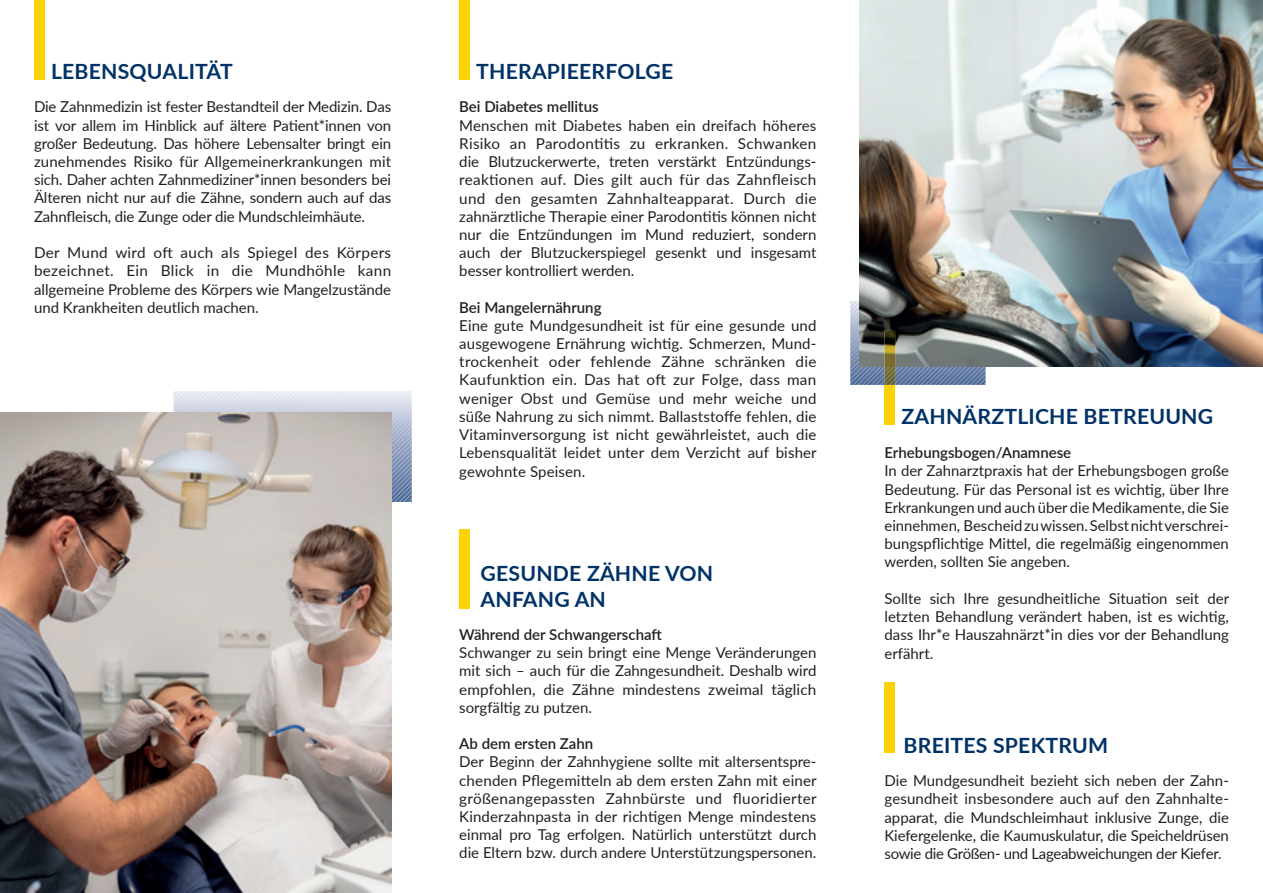
<style>
.page{position:relative;width:1263px;height:893px;background:#fff}
.page>*{position:absolute;margin:0;border:0;box-sizing:border-box;transform-origin:0 0}
.t1{font:700 21px/25.5px "Lato";letter-spacing:.01em;color:#003268}
.t2{font:15px/18.1px "Lato";color:#231f20;text-align:justify}
.t3{font:600 15px "Lato";color:#231f20}
</style>
<div class="page">
<img style="left:859px;top:0;width:404px;height:367px">
<div style="left:884px;top:385px;width:11px;height:39px;background:#fed304"></div>
<svg style="left:850px;top:301px;width:135px;height:84px;background:#666d73"></svg>
<img style="left:884px;top:331px;width:11px;height:36px">
<div style="left:459px;top:0;width:11px;height:79px;background:#fed304"></div>
<div style="left:459px;top:529px;width:11px;height:79px;background:#fed304"></div>
<svg style="left:174px;top:391px;width:238px;height:111px;background:#c8cfe0"></svg>
<img style="left:0;top:412px;width:391px;height:481px">
<div style="left:34px;top:0;width:11px;height:79px;background:#fed304"></div>
<div style="left:884px;top:682px;width:11px;height:71px;background:#fed304"></div>
<h1 class="t1" style="left:51px;top:58px;width:183px">LEBENSQUALITÄT</h1>
<p class="t2" style="left:34px;top:97px;width:359px">Die Zahnmedizin ist fester Bestandteil der Medizin. Das ist vor allem im Hinblick auf ältere Patient*innen von großer Bedeutung. Das höhere Lebensalter bringt ein zunehmendes Risiko für Allgemeinerkrankungen mit sich. Daher achten Zahnmediziner*innen besonders bei Älteren nicht nur auf die Zähne, sondern auch auf das Zahnfleisch, die Zunge oder die Mundschleimhäute.</p>
<p class="t2" style="left:34px;top:243px;width:359px">Der Mund wird oft auch als Spiegel des Körpers bezeichnet. Ein Blick in die Mundhöhle kann allgemeine Probleme des Körpers wie Mangelzustände und Krankheiten deutlich machen.</p>
<h1 class="t1" style="left:476px;top:58px;width:199px">THERAPIEERFOLGE</h1>
<p class="t3" style="left:459px;top:96px;width:141px">Bei Diabetes mellitus</p>
<p class="t2" style="left:459px;top:115px;width:359px">Menschen mit Diabetes haben ein dreifach höheres Risiko an Parodontitis zu erkranken. Schwanken die Blutzuckerwerte, treten verstärkt Entzündungs&shy;reaktionen auf. Dies gilt auch für das Zahnfleisch und den gesamten Zahnhalteapparat. Durch die zahnärztliche Therapie einer Parodontitis können nicht nur die Entzündungen im Mund reduziert, sondern auch der Blutzuckerspiegel gesenkt und insgesamt besser kontrolliert werden.</p>
<p class="t3" style="left:459px;top:296px;width:144px">Bei Mangelernährung</p>
<p class="t2" style="left:459px;top:316px;width:359px">Eine gute Mundgesundheit ist für eine gesunde und ausgewogene Ernährung wichtig. Schmerzen, Mund&shy;trockenheit oder fehlende Zähne schränken die Kaufunktion ein. Das hat oft zur Folge, dass man weniger Obst und Gemüse und mehr weiche und süße Nahrung zu sich nimmt. Ballaststoffe fehlen, die Vitaminversorgung ist nicht gewährleistet, auch die Lebensqualität leidet unter dem Verzicht auf bisher gewohnte Speisen.</p>
<h1 class="t1" style="left:480px;top:560px;width:234px">GESUNDE ZÄHNE VON<br>ANFANG AN</h1>
<p class="t3" style="left:459px;top:624px;width:204px">Während der Schwangerschaft</p>
<p class="t2" style="left:459px;top:643px;width:359px">Schwanger zu sein bringt eine Menge Veränderungen mit sich – auch für die Zahngesundheit. Deshalb wird empfohlen, die Zähne mindestens zweimal täglich sorgfältig zu putzen.</p>
<p class="t3" style="left:459px;top:733px;width:136px">Ab dem ersten Zahn</p>
<p class="t2" style="left:459px;top:752px;width:359px">Der Beginn der Zahnhygiene sollte mit altersentspre&shy;chenden Pflegemitteln ab dem ersten Zahn mit einer größenangepassten Zahnbürste und fluoridierter Kinderzahnpasta in der richtigen Menge mindestens einmal pro Tag erfolgen. Natürlich unterstützt durch die Eltern bzw. durch andere Unterstützungspersonen.</p>
<h1 class="t1" style="left:901px;top:403px;width:313px">ZAHNÄRZTLICHE BETREUUNG</h1>
<p class="t3" style="left:884px;top:442px;width:188px">Erhebungsbogen/Anamnese</p>
<p class="t2" style="left:884px;top:461px;width:346px">In der Zahnarztpraxis hat der Erhebungsbogen große Bedeutung. Für das Personal ist es wichtig, über Ihre Erkrankungen und auch über die Medikamente, die Sie einnehmen, Bescheid zu wissen. Selbst nicht verschrei&shy;bungspflichtige Mittel, die regelmäßig eingenommen werden, sollten Sie angeben.</p>
<p class="t2" style="left:884px;top:589px;width:346px">Sollte sich Ihre gesundheitliche Situation seit der letzten Behandlung verändert haben, ist es wichtig, dass Ihr*e Hauszahnärzt*in dies vor der Behandlung erfährt.</p>
<h1 class="t1" style="left:904px;top:731px;width:206px">BREITES SPEKTRUM</h1>
<p class="t2" style="left:884px;top:771px;width:346px">Die Mundgesundheit bezieht sich neben der Zahn&shy;gesundheit insbesondere auch auf den Zahnhalte&shy;apparat, die Mundschleimhaut inklusive Zunge, die Kiefergelenke, die Kaumuskulatur, die Speicheldrüsen sowie die Größen- und Lageabweichungen der Kiefer.</p>
</div>
